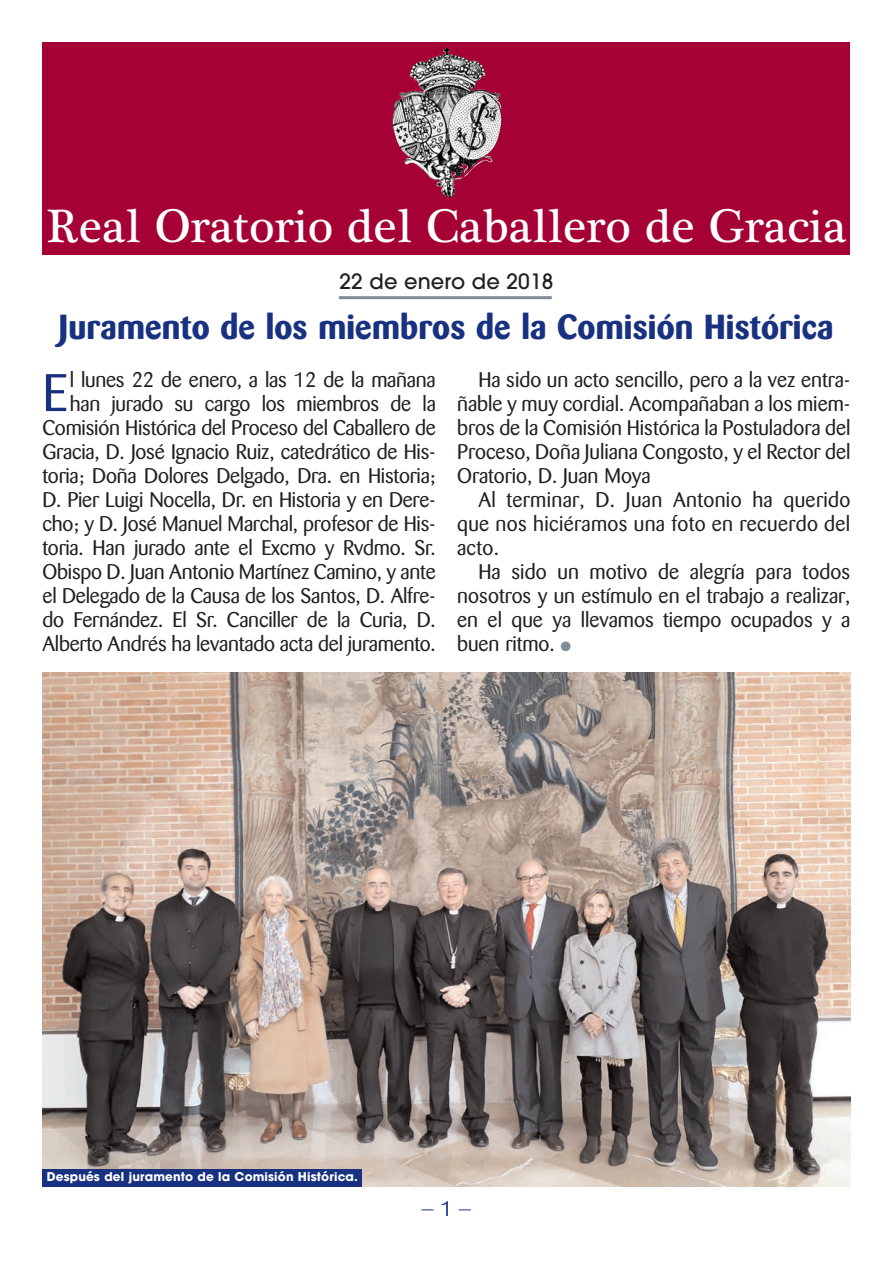
<style>
.page{position:relative;width:893px;height:1263px;background:#fff}
.page>*{position:absolute;margin:0;border:0;box-sizing:border-box;transform-origin:0 0}
.t1{font:52.35px "Barmeno";color:#183181}
.t2{font:48px "Plantagenet Cherokee";color:#fff}
.t3{font:700 34.5px "Barmeno";letter-spacing:.005em;color:#183181}
.t4{font:21px/24px "Barmeno";letter-spacing:-.01em;color:#231f20;text-align:justify}
.t5{font:500 21px "Avant Garde";letter-spacing:.005em;color:#231f20}
.t6{font:21px "Barmeno";color:#183181}
.t7{font:700 12px "Avant Garde";letter-spacing:.01em;color:#fff}
.s1{color:#808c96}
</style>
<div class="page">
<div style="left:43px;top:43px;width:807px;height:212px;background:#a50134"></div>
<img style="left:393px;top:48px;width:99px;height:149px">
<hr style="left:339px;top:296px;width:213px;height:3px;background:#808c96">
<img style="left:43px;top:673px;width:807px;height:513px">
<div style="left:43px;top:1169px;width:319px;height:17px;background:#183181"></div>
<h2 class="t2" style="left:47px;top:198px;width:801px">Real Oratorio del Caballero de Gracia</h2>
<p class="t5" style="left:339px;top:274px;width:215px">22 de enero de 2018</p>
<h3 class="t3" style="left:59px;top:309px;width:776px">Juramento de los miembros de la Comisión Histórica</h3>
<p class="t4" style="left:43px;top:369px;width:395px;text-align:right">l lunes 22 de enero, a las 12 de la mañana han jurado su cargo los miembros de la Comisión Histórica del Proceso del Caballero de Gracia, D. José Ignacio Ruiz, catedrático de His&shy;toria; Doña Dolores Delgado, Dra. en Historia; D. Pier Luigi Nocella, Dr. en Historia y en Dere&shy;cho; y D. José Manuel Marchal, profesor de His&shy;toria. Han jurado ante el Excmo y Rvdmo. Sr.<br>Obispo D. Juan Antonio Martínez Camino, y ante el Delegado de la Causa de los Santos, D. Alfre&shy;do Fernández. El Sr. Canciller de la Curia, D.<br>Alberto Andrés ha levantado acta del juramento.</p>
<p class="t4" style="left:457px;top:369px;width:395px;text-indent:21px">Ha sido un acto sencillo, pero a la vez entra&shy;ñable y muy cordial. Acompañaban a los miem&shy;bros de la Comisión Histórica la Postuladora del Proceso, Doña Juliana Congosto, y el Rector del Oratorio, D. Juan Moya</p>
<h1 class="t1" style="left:43px;top:371px;width:27px">E</h1>
<p class="t4" style="left:457px;top:490px;width:395px;text-indent:21px">Al terminar, D. Juan Antonio ha querido que nos hiciéramos una foto en recuerdo del acto.</p>
<p class="t4" style="left:457px;top:562px;width:395px;text-indent:21px">Ha sido un motivo de alegría para todos nosotros y un estímulo en el trabajo a realizar, en el que ya llevamos tiempo ocupados y a buen ritmo. <span class="s1">●</span></p>
<p class="t7" style="left:47px;top:1172px;width:313px">Después del juramento de la Comisión Histórica.</p>
<p class="t6" style="left:421px;top:1199px;width:53px">— 1 —</p>
</div>
